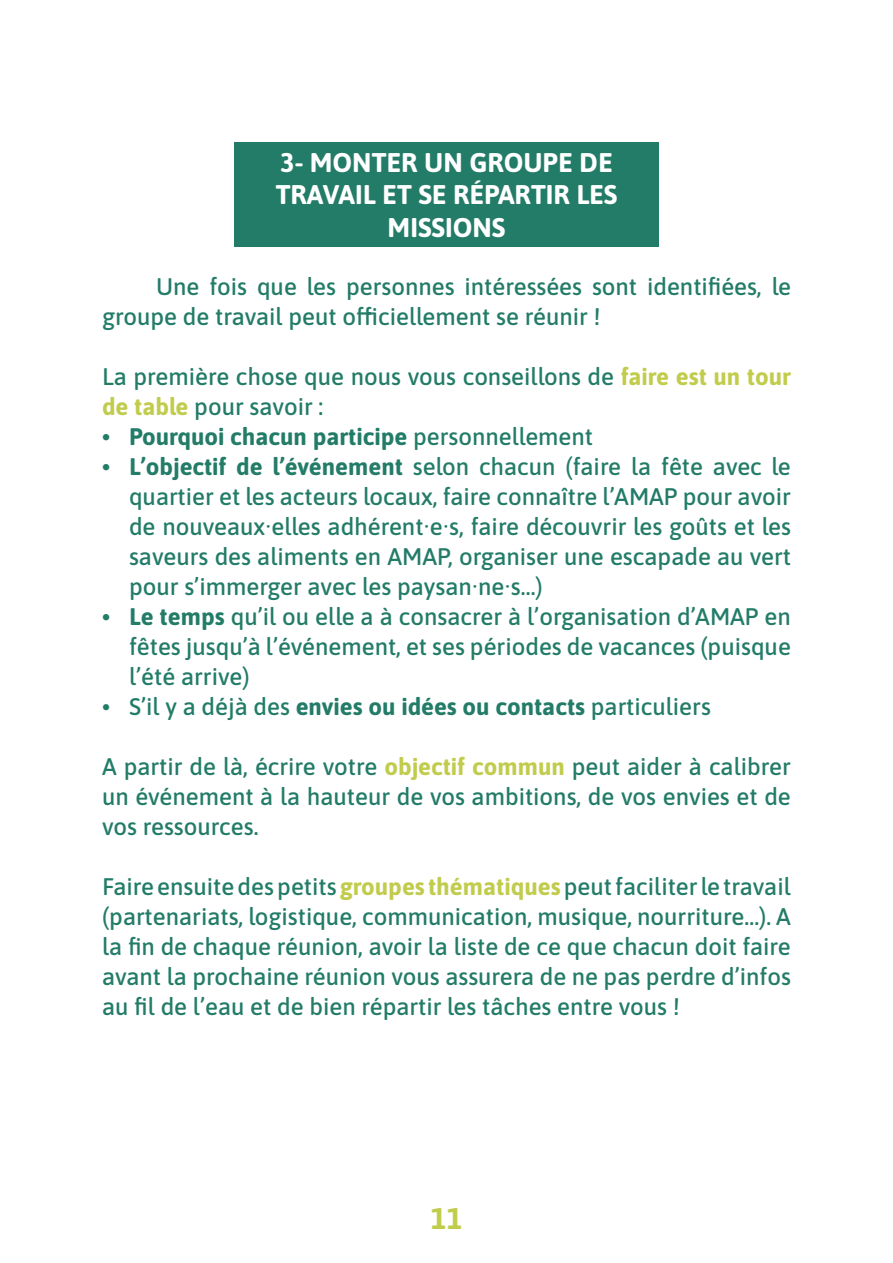
<style>
.page{position:relative;width:893px;height:1263px;background:#fff}
.page>*{position:absolute;margin:0;border:0;box-sizing:border-box;transform-origin:0 0}
.t1{font:700 30px "Asap";color:#c1cc4c}
.t2{font:700 27px/32.4px "Asap";color:#fff;text-align:center}
.t3{font:500 24px/30px "Asap";color:#237c68;text-align:justify}
.t4{font:700 24px "Asap";color:#237c68}
.s1{font-weight:700;color:#c1cc4c}
.s2{font-weight:500}
.s3{font-weight:700}
</style>
<div class="page">
<div style="left:234px;top:142px;width:425px;height:105px;background:#237c68"></div>
<p class="t2" style="left:276px;top:145px;width:343px">3- MONTER UN GROUPE DE<br>TRAVAIL ET SE RÉPARTIR LES<br>MISSIONS</p>
<p class="t3" style="left:102px;top:270px;width:690px;text-indent:54px">Une fois que les personnes intéressées sont identifiées, le groupe de travail peut officiellement se réunir !</p>
<p class="t3" style="left:102px;top:360px;width:690px">La première chose que nous vous conseillons de <span class="s1">faire est un tour de table</span> pour savoir :</p>
<p class="t4" style="left:102px;top:420px;width:493px">• Pourquoi chacun participe <span class="s2">personnellement</span></p>
<p class="t3" style="left:129px;top:450px;width:663px;text-indent:-27px"><span class="s3">• L’objectif de l’événement</span> selon chacun (faire la fête avec le quartier et les acteurs locaux, faire connaître l’AMAP pour avoir de nouveaux·elles adhérent·e·s, faire découvrir les goûts et les saveurs des aliments en AMAP, organiser une escapade au vert pour s’immerger avec les paysan·ne·s…)</p>
<p class="t3" style="left:129px;top:600px;width:663px;text-indent:-27px"><span class="s3">• Le temps</span> qu’il ou elle a à consacrer à l’organisation d’AMAP en fêtes jusqu’à l’événement, et ses périodes de vacances (puisque l’été arrive)</p>
<p class="t3" style="left:102px;top:690px;width:610px">• S’il y a déjà des <span class="s3">envies ou idées ou contacts</span> particuliers</p>
<p class="t3" style="left:102px;top:750px;width:690px">A partir de là, écrire votre <span class="s1">objectif commun</span> peut aider à calibrer un événement à la hauteur de vos ambitions, de vos envies et de vos ressources.</p>
<p class="t3" style="left:102px;top:870px;width:690px">Faire ensuite des petits <span class="s1">groupes thématiques</span> peut faciliter le travail (partenariats, logistique, communication, musique, nourriture…). A la fin de chaque réunion, avoir la liste de ce que chacun doit faire avant la prochaine réunion vous assurera de ne pas perdre d’infos au fil de l’eau et de bien répartir les tâches entre vous !</p>
<p class="t1" style="left:430px;top:1197px;width:34px">11</p>
</div>
